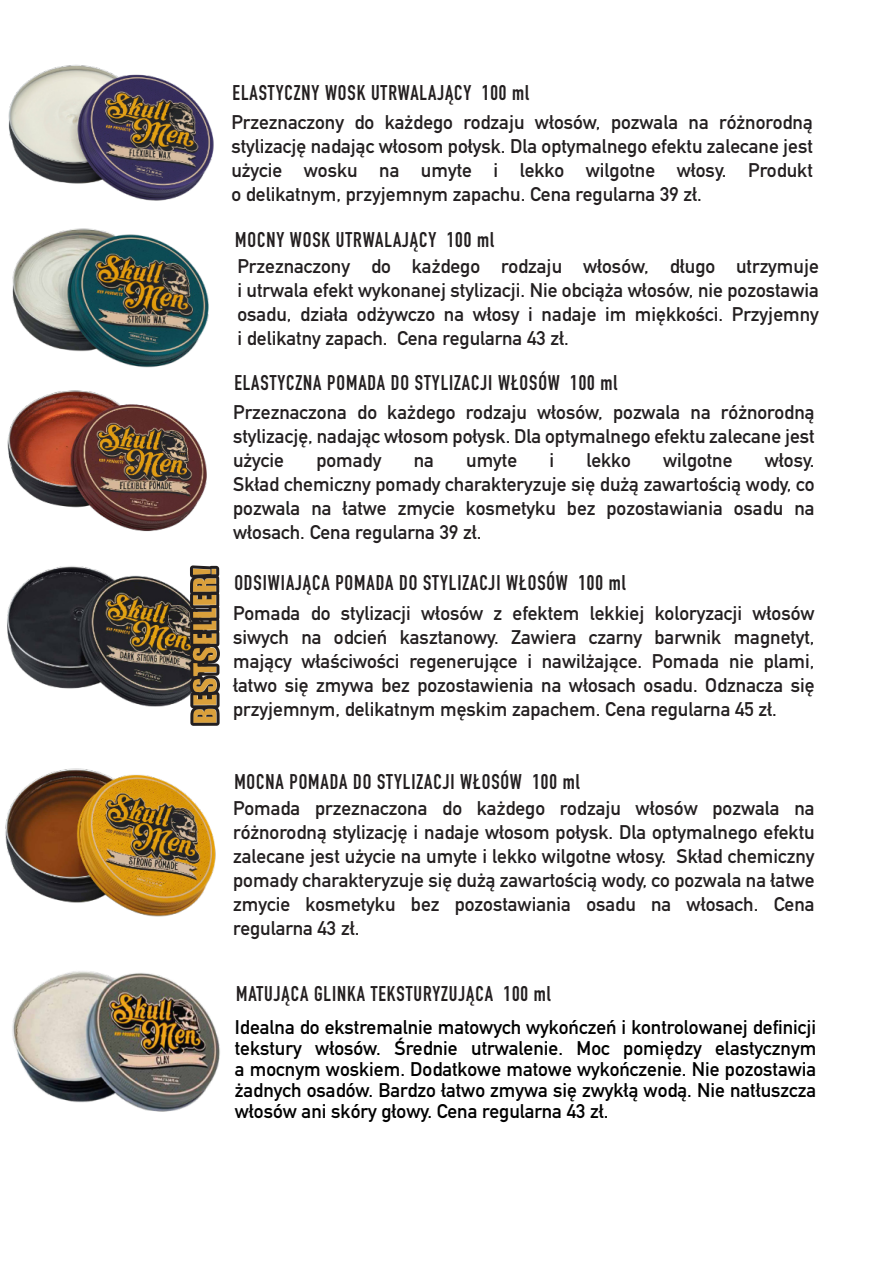
<style>
.page{position:relative;width:894px;height:1263px;background:#fff}
.page>*{position:absolute;margin:0;border:0;box-sizing:border-box;transform-origin:0 0}
.t1{font:29.25px "Impact";letter-spacing:.045em;color:#daa03b}
.t2{font:700 21px "DIN Condensed";letter-spacing:.045em;color:#231f20}
.t3{font:700 19.5px/24px "DIN Alternate";color:#231f20;text-align:justify}
.t4{font:700 19.5px/21px "DIN Alternate";color:#000;text-align:justify}
</style>
<div class="page">
<img style="left:7px;top:566px;width:183px;height:141px">
<img style="left:5px;top:768px;width:211px;height:113px">
<svg style="left:190px;top:565px;width:30px;height:161px"></svg>
<img style="left:8px;top:65px;width:206px;height:101px">
<img style="left:12px;top:166px;width:197px;height:186px">
<img style="left:7px;top:352px;width:200px;height:180px">
<img style="left:12px;top:881px;width:208px;height:231px">
<h1 class="t1" style="left:193px;top:724px;width:158px;rotate:-90deg">BESTSELLER!</h1>
<p class="t2" style="left:232px;top:85px;width:298px">ELASTYCZNY WOSK UTRWALAJĄCY 100 ml</p>
<p class="t3" style="left:231px;top:111px;width:582px">Przeznaczony do każdego rodzaju włosów, pozwala na różnorodną stylizację nadając włosom połysk. Dla optymalnego efektu zalecane jest użycie wosku na umyte i lekko wilgotne włosy. Produkt o delikatnym, przyjemnym zapachu. Cena regularna 39 zł.</p>
<p class="t2" style="left:235px;top:232px;width:260px">MOCNY WOSK UTRWALAJĄCY 100 ml</p>
<p class="t3" style="left:237px;top:256px;width:582px">Przeznaczony do każdego rodzaju włosów, długo utrzymuje i utrwala efekt wykonanej stylizacji. Nie obciąża włosów, nie pozostawia osadu, działa odżywczo na włosy i nadaje im miękkości. Przyjemny i delikatny zapach. Cena regularna 43 zł.</p>
<p class="t2" style="left:234px;top:375px;width:384px">ELASTYCZNA POMADA DO STYLIZACJI WŁOSÓW 100 ml</p>
<p class="t3" style="left:233px;top:401px;width:582px">Przeznaczona do każdego rodzaju włosów, pozwala na różnorodną stylizację, nadając włosom połysk. Dla optymalnego efektu zalecane jest użycie</p>
<p class="t3" style="left:233px;top:449px;width:582px;text-indent:531px">włosy.<br>Skład chemiczny pomady charakteryzuje się dużą zawartością wody, co pozwala na łatwe zmycie kosmetyku bez pozostawiania osadu na włosach. Cena regularna 39 zł.</p>
<p class="t3" style="left:316px;top:449px;width:67px">pomady</p>
<p class="t3" style="left:413px;top:449px;width:22px">na</p>
<p class="t3" style="left:466px;top:449px;width:52px">umyte</p>
<p class="t3" style="left:549px;top:449px;width:6px">i</p>
<p class="t3" style="left:586px;top:449px;width:46px">lekko</p>
<p class="t3" style="left:663px;top:449px;width:71px">wilgotne</p>
<p class="t2" style="left:234px;top:575px;width:392px">ODSIWIAJĄCA POMADA DO STYLIZACJI WŁOSÓW 100 ml</p>
<p class="t3" style="left:233px;top:602px;width:582px">Pomada do stylizacji włosów z efektem lekkiej koloryzacji włosów siwych na odcień kasztanowy. Zawiera czarny barwnik magnetyt, mający właściwości regenerujące i nawilżające. Pomada nie plami, łatwo się zmywa bez pozostawienia na włosach osadu. Odznacza się przyjemnym, delikatnym męskim zapachem. Cena regularna 45 zł.</p>
<p class="t2" style="left:234px;top:774px;width:346px">MOCNA POMADA DO STYLIZACJI WŁOSÓW 100 ml</p>
<p class="t3" style="left:233px;top:798px;width:582px">Pomada przeznaczona do każdego rodzaju włosów pozwala na różnorodną stylizację i nadaje włosom połysk. Dla optymalnego efektu zalecane jest użycie na umyte i lekko wilgotne włosy. Skład chemiczny pomady charakteryzuje się dużą zawartością wody, co pozwala na łatwe zmycie kosmetyku bez pozostawiania osadu na włosach. Cena regularna 43 zł.</p>
<p class="t2" style="left:236px;top:986px;width:316px">MATUJĄCA GLINKA TEKSTURYZUJĄCA 100 ml</p>
<p class="t4" style="left:235px;top:1018px;width:582px">Idealna do ekstremalnie matowych wykończeń i kontrolowanej definicji tekstury włosów. Średnie utrwalenie. Moc pomiędzy elastycznym a mocnym woskiem. Dodatkowe matowe wykończenie. Nie pozostawia żadnych osadów. Bardzo łatwo zmywa się zwykłą wodą. Nie natłuszcza włosów ani skóry głowy. Cena regularna 43 zł.</p>
</div>
